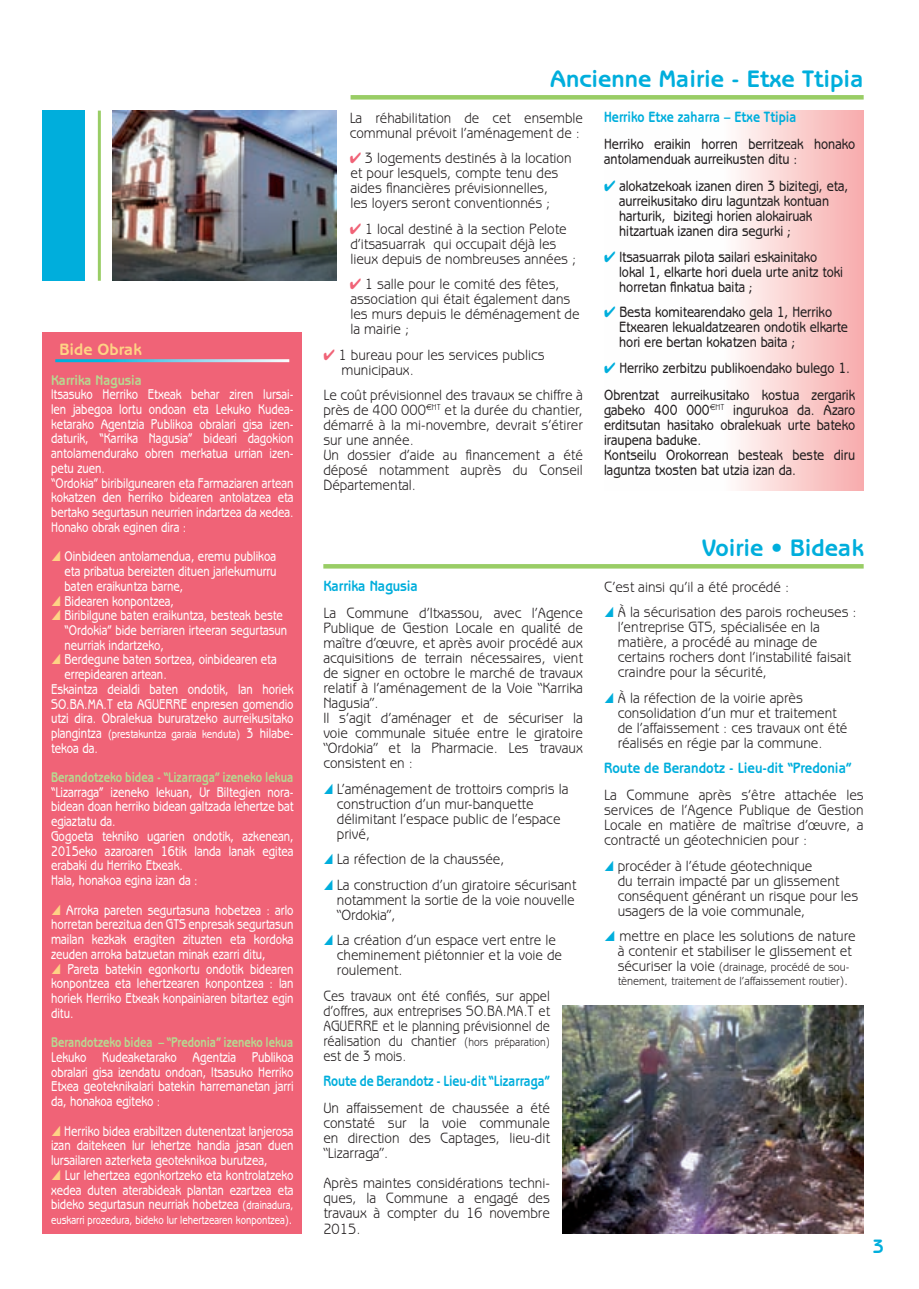
<style>
.page{position:relative;width:919px;height:1289px;background:#fff}
.page>*{position:absolute;margin:0;border:0;box-sizing:border-box;transform-origin:0 0}
.t1{font:700 24px "Benguiat Gothic";color:#00aedc}
.t2{font:700 19.5px "Benguiat Gothic";color:#00aedc;scale:.9 1}
.t3{font:700 16.5px "Benguiat Gothic";color:#fed385}
.t4{font:15px/15px "Benguiat Gothic";color:#231f20;scale:.9 1}
.t5{font:500 15px/15px "Benguiat Gothic";color:#231f20;scale:.85 1}
.t6{font:15px/15px "Benguiat Gothic";color:#231f20;text-align:justify;scale:.85 1}
.t7{font:15px/15px "Benguiat Gothic";color:#231f20;scale:.89 1}
.t8{font:700 15px "Benguiat Gothic";color:#00aedc;scale:.9 1}
.t9{font:700 15px "Benguiat Gothic";color:#00aedc;scale:.84 1}
.t10{font:700 15px "Benguiat Gothic";color:#00aedc;scale:.85 1}
.t11{font:500 14.25px/14.7px "Benguiat Gothic";color:#fff;text-align:justify;scale:.8 1}
.t12{font:700 14.25px "Benguiat Gothic";color:#b7d991;scale:.9 1}
.t13{font:700 14.1px "Benguiat Gothic";color:#b7d991;scale:.82 1}
.t14{font:700 14.1px "Benguiat Gothic";color:#b7d991;scale:.81 1}
.t15{font:500 12px "Benguiat Gothic";color:#fff;scale:.8 1}
.t16{font:12px/13.5px "Benguiat Gothic";color:#231f20;scale:.9 1}
.s1{font-size:14.25px}
.s2{font-size:12px}
.s3{color:#00aedc}
.s4{color:#f06377}
.s5{font-size:15px}
</style>
<div class="page">
<div style="left:43px;top:111px;width:42px;height:170px;background:#00aedc"></div>
<hr style="left:98px;top:111px;width:3px;height:170px;background:#99cd65">
<hr style="left:323px;top:564px;width:540px;height:4px;background:#99cd65">
<div style="left:43px;top:332px;width:259px;height:901px;background:#f06377"></div>
<hr style="left:55px;top:359px;width:234px;height:3px;background:#fff">
<div style="left:350px;top:95px;width:513px;height:5px;background:#99cd65"></div>
<svg style="left:738px;top:111px;width:125px;height:379px;background:#facfce"></svg>
<img style="left:113px;top:111px;width:224px;height:170px">
<img style="left:562px;top:1005px;width:301px;height:228px">
<p class="t3" style="left:60px;top:339px;width:84px">Bide Obrak</p>
<p class="t12" style="left:51px;top:371px;width:102px">Karrika Nagusia</p>
<p class="t11" style="left:51px;top:387px;width:304px;text-align:left">Itsasuko Herriko Etxeak behar ziren lursai&shy;len jabegoa lortu ondoan eta Lekuko Kudea&shy;ketarako Agentzia Publikoa obralari gisa izen&shy;daturik, “Karrika Nagusia” bideari dagokion antolamendurako obren merkatua urrian izen&shy;petu zuen.<br>“Ordokia” biribilgunearen eta Farmaziaren artean kokatzen den herriko bidearen antolatzea eta bertako segurtasun neurrien indartzea da xedea.<br>Honako obrak eginen dira :</p>
<p class="t11" style="left:65px;top:549px;width:266px">Oinbideen antolamendua, eremu publikoa</p>
<p class="t11" style="left:65px;top:563px;width:266px">eta pribatua bereizten dituen jarlekumurru</p>
<p class="t11" style="left:65px;top:578px;width:150px">baten eraikuntza barne,</p>
<p class="t11" style="left:65px;top:593px;width:138px">Bidearen konpontzea,</p>
<p class="t11" style="left:65px;top:608px;width:274px">Biribilgune baten eraikuntza, besteak beste</p>
<p class="t11" style="left:65px;top:622px;width:280px">“Ordokia” bide berriaren irteeran segurtasun</p>
<p class="t11" style="left:65px;top:637px;width:126px">neurriak indartzeko,</p>
<p class="t11" style="left:65px;top:652px;width:267px">Berdegune baten sortzea, oinbidearen eta</p>
<p class="t11" style="left:65px;top:666px;width:129px">errepidearen artean.</p>
<p class="t11" style="left:51px;top:681px;width:304px">Eskaintza deialdi baten ondotik, lan horiek</p>
<p class="t11" style="left:51px;top:696px;width:304px">SO.BA.MA.T eta AGUERRE enpresen gomendio</p>
<p class="t11" style="left:51px;top:711px;width:304px">utzi dira. Obralekua bururatzeko aurreikusitako</p>
<p class="t15" style="left:51px;top:727px;width:304px"><span class="s1">plangintza</span> (prestakuntza garaia kenduta) <span class="s1">3 hilabe-</span></p>
<p class="t11" style="left:51px;top:740px;width:60px">tekoa da.</p>
<p class="t13" style="left:51px;top:769px;width:297px">Berandotzeko bidea - “Lizarraga” izeneko lekua</p>
<p class="t11" style="left:51px;top:784px;width:304px;text-align:left">“Lizarraga” izeneko lekuan, Ur Biltegien nora&shy;bidean doan herriko bidean galtzada lehertze bat egiaztatu da.<br>Gogoeta tekniko ugarien ondotik, azkenean, 2015eko azaroaren 16tik landa lanak egitea erabaki du Herriko Etxeak.<br>Hala, honakoa egina izan da :</p>
<p class="t11" style="left:51px;top:902px;width:304px;text-indent:15px">Arroka pareten segurtasuna hobetzea : arlo horretan berezitua den GTS enpresak segurtasun mailan kezkak eragiten zituzten eta kordoka zeuden arroka batzuetan minak ezarri ditu,</p>
<p class="t11" style="left:51px;top:961px;width:304px;text-indent:16px">Pareta batekin egonkortu ondotik bidearen konpontzea eta lehertzearen konpontzea : lan horiek Herriko Etxeak konpainiaren bitartez egin ditu.</p>
<p class="t14" style="left:51px;top:1034px;width:301px">Berandotzeko bidea – “Predonia” izeneko lekua</p>
<p class="t11" style="left:51px;top:1049px;width:304px">Lekuko Kudeaketarako Agentzia Publikoa obralari gisa izendatu ondoan, Itsasuko Herriko Etxea geoteknikalari batekin harremanetan jarri da, honakoa egiteko :</p>
<p class="t11" style="left:51px;top:1123px;width:304px;text-indent:13px">Herriko bidea erabiltzen dutenentzat lanjerosa izan daitekeen lur lehertze handia jasan duen lursailaren azterketa geoteknikoa burutzea,</p>
<p class="t11" style="left:51px;top:1167px;width:304px;text-indent:14px">Lur lehertzea egonkortzeko eta kontrolatzeko xedea duten aterabideak plantan ezartzea eta bideko segurtasun neurriak hobetzea <span class="s2">(drainadura,</span></p>
<p class="t15" style="left:51px;top:1212px;width:303px">euskarri prozedura, bideko lur lehertzearen konpontzea)<span class="s1">.</span></p>
<h1 class="t1" style="left:550px;top:64px;width:315px">Ancienne Mairie - Etxe Ttipia</h1>
<p class="t10" style="left:604px;top:108px;width:228px">Herriko Etxe zaharra – Etxe Ttipia</p>
<p class="t5" style="left:604px;top:136px;width:297px">Herriko eraikin horren berritzeak honako antolamenduak aurreikusten ditu :</p>
<p class="t5" style="left:619px;top:178px;width:271px;text-indent:-15px"><span class="s3">✔</span> alokatzekoak izanen diren 3 bizitegi, eta, aurreikusitako diru laguntzak kontuan harturik, bizitegi horien alokairuak hitzartuak izanen dira segurki ;</p>
<p class="t5" style="left:619px;top:249px;width:265px;text-indent:-15px"><span class="s3">✔</span> Itsasuarrak pilota sailari eskainitako lokal 1, elkarte hori duela urte anitz toki horretan finkatua baita ;</p>
<p class="t5" style="left:619px;top:304px;width:271px;text-indent:-15px"><span class="s3">✔</span> Besta komitearendako gela 1, Herriko<br>Etxearen lekualdatzearen ondotik elkarte hori ere bertan kokatzen baita ;</p>
<p class="t5" style="left:604px;top:354px;width:297px;line-height:27px"><span class="s3">✔</span> Herriko zerbitzu publikoendako bulego 1.<br>Obrentzat aurreikusitako kostua zergarik</p>
<p class="t5" style="left:604px;top:402px;width:297px">gabeko 400 000<sup>€</sup><sup>HT</sup> ingurukoa da. Azaro erditsutan hasitako obralekuak urte bateko iraupena baduke.<br>Kontseilu Orokorrean besteak beste diru laguntza txosten bat utzia izan da.</p>
<p class="t7" style="left:350px;top:110px;width:263px">La réhabilitation de cet ensemble communal prévoit l’aménagement de :</p>
<p class="t4" style="left:350px;top:150px;width:248px"><span class="s4">✔</span> 3 logements destinés à la location et pour lesquels, compte tenu des aides financières prévisionnelles,<br>les loyers seront conventionnés ;</p>
<p class="t4" style="left:350px;top:221px;width:253px"><span class="s4">✔</span> 1 local destiné à la section Pelote d’itsasuarrak qui occupait déjà les lieux depuis de nombreuses années ;</p>
<p class="t4" style="left:350px;top:276px;width:257px"><span class="s4">✔</span> 1 salle pour le comité des fêtes, association qui était également dans les murs depuis le déménagement de la mairie ;</p>
<p class="t4" style="left:341px;top:347px;width:227px;text-indent:-18px"><span class="s4">✔</span> 1 bureau pour les services publics municipaux.</p>
<p class="t4" style="left:323px;top:387px;width:290px">Le coût prévisionnel des travaux se chiffre à près de 400 000<sup>€</sup><sup>HT</sup> et la durée du chantier, démarré à la mi-novembre, devrait s’étirer sur une année.<br>Un dossier d’aide au financement a été déposé notamment auprès du Conseil Départemental.</p>
<p class="t8" style="left:323px;top:577px;width:107px">Karrika Nagusia</p>
<p class="t4" style="left:323px;top:605px;width:290px">La Commune d’Itxassou, avec l’Agence Publique de Gestion Locale en qualité de maître d’œuvre, et après avoir procédé aux acquisitions de terrain nécessaires, vient de signer en octobre le marché de travaux relatif à l’aménagement de la Voie “Karrika Nagusia”.<br>Il s’agit d’aménager et de sécuriser la voie communale située entre le giratoire “Ordokia” et la Pharmacie. Les travaux consistent en :</p>
<p class="t4" style="left:337px;top:781px;width:259px">L’aménagement de trottoirs compris la construction d’un mur-banquette délimitant l’espace public de l’espace privé,</p>
<p class="t4" style="left:337px;top:846px;width:267px;line-height:25.5px">La réfection de la chaussée,<br>La construction d’un giratoire sécurisant</p>
<p class="t4" style="left:337px;top:892px;width:265px">notamment la sortie de la voie nouvelle “Ordokia”,</p>
<p class="t4" style="left:337px;top:932px;width:252px">La création d’un espace vert entre le cheminement piétonnier et la voie de roulement.</p>
<p class="t6" style="left:323px;top:988px;width:268px">Ces travaux ont été confiés, sur appel d’offres, aux entreprises SO.BA.MA.T et AGUERRE et le planning prévisionnel de réalisation du chantier <span class="s2">(hors préparation) </span>est de 3 mois.</p>
<p class="t9" style="left:323px;top:1072px;width:271px">Route de Berandotz - Lieu-dit “Lizarraga”</p>
<p class="t4" style="left:323px;top:1100px;width:253px;text-align:justify">Un affaissement de chaussée a été constaté sur la voie communale en direction des Captages, lieu-dit “Lizarraga”.</p>
<p class="t4" style="left:323px;top:1175px;width:253px;text-align:justify">Après maintes considérations techni&shy;ques, la Commune a engagé des travaux à compter du 16 novembre 2015.</p>
<h1 class="t1" style="left:701px;top:533px;width:163px">Voirie • Bideak</h1>
<p class="t4" style="left:617px;top:573px;width:267px;line-height:25.5px;text-indent:-14px">C’est ainsi qu’il a été procédé :<br>À la sécurisation des parois rocheuses :</p>
<p class="t4" style="left:617px;top:619px;width:261px">l’entreprise GTS, spécialisée en la matière, a procédé au minage de certains rochers dont l’instabilité faisait craindre pour la sécurité,</p>
<p class="t4" style="left:617px;top:689px;width:257px">À la réfection de la voirie après consolidation d’un mur et traitement de l’affaissement : ces travaux ont été réalisés en régie par la commune.</p>
<p class="t8" style="left:604px;top:759px;width:276px">Route de Berandotz - Lieu-dit “Predonia”</p>
<p class="t4" style="left:604px;top:787px;width:290px;text-align:justify">La Commune après s’être attachée les services de l’Agence Publique de Gestion Locale en matière de maîtrise d’œuvre, a contracté un géotechnicien pour :</p>
<p class="t4" style="left:617px;top:857px;width:269px">procéder à l’étude géotechnique<br>du terrain impacté par un glissement conséquent générant un risque pour les usagers de la voie communale,</p>
<p class="t4" style="left:617px;top:928px;width:266px">mettre en place les solutions de nature à contenir et stabiliser le glissement et</p>
<p class="t16" style="left:617px;top:960px;width:259px"><span class="s5">sécuriser la voie</span> (drainage, procédé de sou&shy;tènement, traitement de l’affaissement routier)<span class="s5">.</span></p>
<h2 class="t2" style="left:872px;top:1235px;width:13px">3</h2>
</div>
